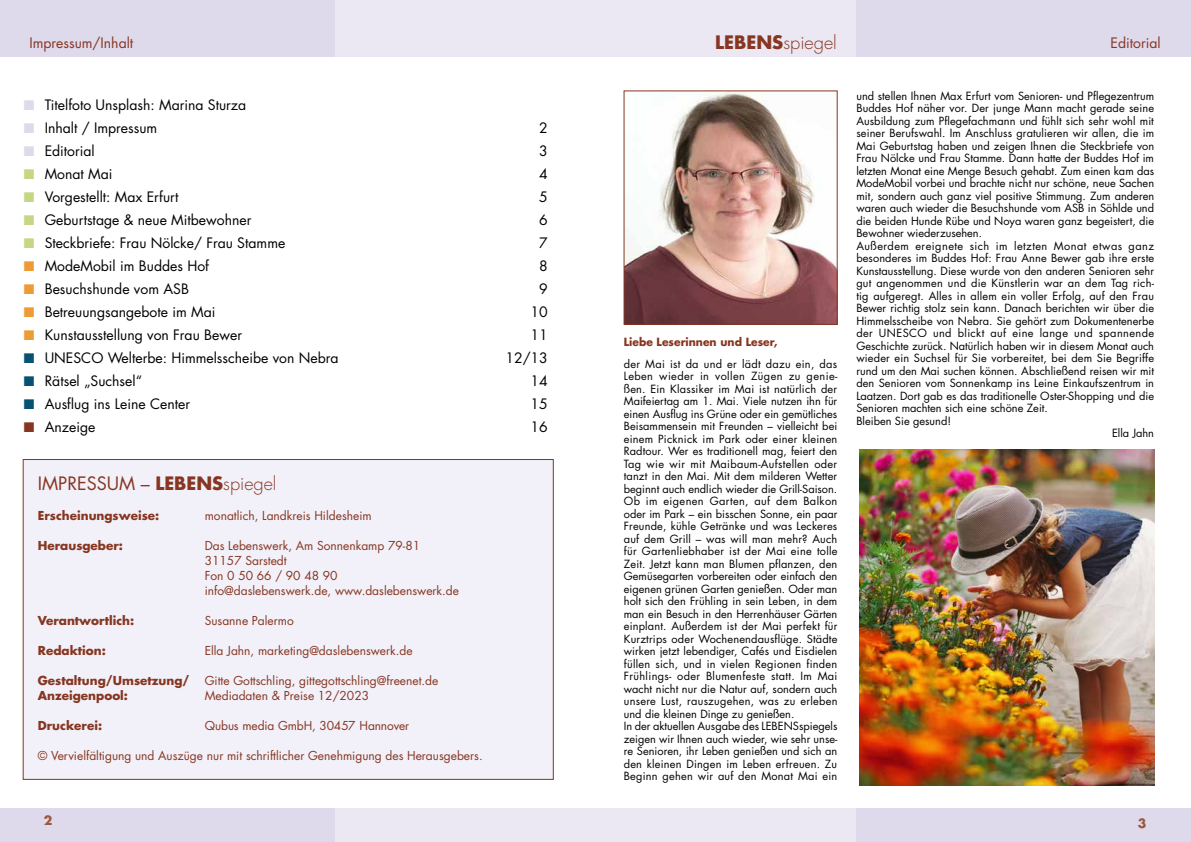
<style>
.page{position:relative;width:1191px;height:842px;background:#fff}
.page>*{position:absolute;margin:0;border:0;box-sizing:border-box;transform-origin:0 0}
.t1{font:300 18.1px "Futura Std";color:#863621}
.t2{font:18px "Futura Std";color:#863621}
.t3{font:14px "Futura Std";color:#000}
.t4{font:14px "Futura Std";color:#863621}
.t5{font:700 12.5px "Futura Std";color:#9b573f}
.t6{font:12px/15px "Futura Std";color:#863621}
.t7{font:700 12px "Futura Std";color:#863621}
.t8{font:11px/12.5px "Futura Std";letter-spacing:.005em;color:#000}
.t9{font:11px "Futura Std";letter-spacing:.04em;color:#000}
.t10{font:11px "Futura Std";letter-spacing:.035em;color:#000}
.t11{font:700 11px "Futura Std";color:#863621}
.s1{font-weight:700}
.s2{color:#ded9eb}
.s3{color:#c5d783}
.s4{color:#ed9c35}
.s5{color:#065272}
.s6{color:#863621}
.s7{font-weight:300}
</style>
<div class="page">
<div style="left:334px;top:0;width:533px;height:57px;background:#ebe8f3"></div>
<div style="left:0;top:0;width:334px;height:57px;background:#ded9eb"></div>
<div style="left:856px;top:0;width:335px;height:57px;background:#ded9eb"></div>
<div style="left:334px;top:808px;width:546px;height:34px;background:#ebe8f3"></div>
<div style="left:0;top:808px;width:334px;height:34px;background:#ded9eb"></div>
<div style="left:856px;top:808px;width:335px;height:34px;background:#ded9eb"></div>
<div style="left:23px;top:459px;width:530px;height:320px;background:#f2f0f8"></div>
<img style="left:626px;top:93px;width:209px;height:230px">
<div style="left:624px;top:91px;width:213px;height:234px;border:1px solid #863621"></div>
<img style="left:859px;top:450px;width:295px;height:335px">
<p class="t4" style="left:29px;top:34px;width:105px">Impressum/Inhalt</p>
<h1 class="t1" style="left:715px;top:31px;width:123px"><span class="s1">LEBENS</span>spiegel</h1>
<p class="t4" style="left:1110px;top:34px;width:52px">Editorial</p>
<p class="t3" style="left:24px;top:96px;width:224px"><span class="s2">■</span> Titelfoto Unsplash: Marina Sturza</p>
<p class="t3" style="left:24px;top:119px;width:135px"><span class="s2">■</span> Inhalt / Impressum</p>
<p class="t3" style="left:539px;top:119px;width:10px">2</p>
<p class="t3" style="left:24px;top:142px;width:73px"><span class="s2">■</span> Editorial</p>
<p class="t3" style="left:539px;top:142px;width:10px">3</p>
<p class="t3" style="left:24px;top:165px;width:90px"><span class="s3">■</span> Monat Mai</p>
<p class="t3" style="left:539px;top:165px;width:10px">4</p>
<p class="t3" style="left:24px;top:188px;width:156px"><span class="s3">■</span> Vorgestellt: Max Erfurt</p>
<p class="t3" style="left:539px;top:188px;width:10px">5</p>
<p class="t3" style="left:24px;top:211px;width:229px"><span class="s3">■</span> Geburtstage &amp; neue Mitbewohner</p>
<p class="t3" style="left:539px;top:211px;width:10px">6</p>
<p class="t3" style="left:24px;top:234px;width:263px"><span class="s3">■</span> Steckbriefe: Frau Nölcke/ Frau Stamme</p>
<p class="t3" style="left:539px;top:234px;width:10px">7</p>
<p class="t3" style="left:24px;top:257px;width:187px"><span class="s4">■</span> ModeMobil im Buddes Hof</p>
<p class="t3" style="left:539px;top:257px;width:10px">8</p>
<p class="t3" style="left:24px;top:280px;width:167px"><span class="s4">■</span> Besuchshunde vom ASB</p>
<p class="t3" style="left:539px;top:280px;width:10px">9</p>
<p class="t3" style="left:24px;top:303px;width:193px"><span class="s4">■</span> Betreuungsangebote im Mai</p>
<p class="t3" style="left:530px;top:303px;width:19px">10</p>
<p class="t3" style="left:24px;top:326px;width:220px"><span class="s4">■</span> Kunstausstellung von Frau Bewer</p>
<p class="t3" style="left:530px;top:326px;width:19px">11</p>
<p class="t3" style="left:24px;top:349px;width:316px"><span class="s5">■</span> UNESCO Welterbe: Himmelsscheibe von Nebra</p>
<p class="t3" style="left:505px;top:349px;width:44px">12/13</p>
<p class="t3" style="left:24px;top:372px;width:120px"><span class="s5">■</span> Rätsel „Suchsel“</p>
<p class="t3" style="left:530px;top:372px;width:19px">14</p>
<p class="t3" style="left:24px;top:395px;width:168px"><span class="s5">■</span> Ausflug ins Leine Center</p>
<p class="t3" style="left:530px;top:395px;width:19px">15</p>
<p class="t3" style="left:24px;top:418px;width:73px"><span class="s6">■</span> Anzeige</p>
<p class="t3" style="left:530px;top:418px;width:19px">16</p>
<h2 class="t2" style="left:38px;top:472px;width:240px">IMPRESSUM – <span class="s1">LEBENS</span><span class="s7">spiegel</span></h2>
<p class="t7" style="left:38px;top:507px;width:123px">Erscheinungsweise:</p>
<p class="t6" style="left:205px;top:508px;width:168px">monatlich, Landkreis Hildesheim</p>
<p class="t7" style="left:38px;top:537px;width:87px">Herausgeber:</p>
<p class="t6" style="left:205px;top:538px;width:256px">Das Lebenswerk, Am Sonnenkamp 79-81<br>31157 Sarstedt<br>Fon 0 50 66 / 90 48 90 info@daslebenswerk.de, www.daslebenswerk.de</p>
<p class="t7" style="left:38px;top:612px;width:98px">Verantwortlich:</p>
<p class="t6" style="left:205px;top:613px;width:91px">Susanne Palermo</p>
<p class="t7" style="left:38px;top:642px;width:70px">Redaktion:</p>
<p class="t6" style="left:205px;top:643px;width:209px">Ella Jahn, marketing@daslebenswerk.de</p>
<p class="t7" style="left:38px;top:672px;width:153px">Gestaltung/Umsetzung/</p>
<p class="t6" style="left:205px;top:673px;width:235px">Gitte Gottschling, gittegottschling@freenet.de</p>
<p class="t7" style="left:38px;top:687px;width:92px">Anzeigenpool:</p>
<p class="t6" style="left:205px;top:688px;width:166px">Mediadaten &amp; Preise 12/2023</p>
<p class="t7" style="left:38px;top:717px;width:66px">Druckerei:</p>
<p class="t6" style="left:205px;top:718px;width:206px">Qubus media GmbH, 30457 Hannover</p>
<p class="t6" style="left:38px;top:748px;width:446px">© Vervielfältigung und Auszüge nur mit schriftlicher Genehmigung des Herausgebers.</p>
<p class="t11" style="left:624px;top:335px;width:155px">Liebe Leserinnen und Leser,</p>
<p class="t8" style="left:624px;top:357px;width:215px">der Mai ist da und er lädt dazu ein, das Leben wieder in vollen Zügen zu genie&shy;ßen. Ein Klassiker im Mai ist natürlich der Maifeiertag am 1. Mai. Viele nutzen ihn für einen Ausflug ins Grüne oder ein gemütliches Beisammensein mit Freunden – vielleicht bei einem Picknick im Park oder einer kleinen Radtour. Wer es traditionell mag, feiert den Tag wie wir mit Maibaum-Aufstellen oder tanzt in den Mai. Mit dem milderen Wetter beginnt auch endlich wieder die Grill-Saison.<br>Ob im eigenen Garten, auf dem Balkon oder im Park – ein bisschen Sonne, ein paar Freunde, kühle Getränke und was Leckeres auf dem Grill – was will man mehr? Auch für Gartenliebhaber ist der Mai eine tolle Zeit. Jetzt kann man Blumen pflanzen, den Gemüsegarten vorbereiten oder einfach den eigenen grünen Garten genießen. Oder man holt sich den Frühling in sein Leben, in dem man ein Besuch in den Herrenhäuser Gärten einplant. Außerdem ist der Mai perfekt für Kurztrips oder Wochenendausflüge. Städte wirken jetzt lebendiger, Cafés und Eisdielen füllen sich, und in vielen Regionen finden Frühlings- oder Blumenfeste statt. Im Mai wacht nicht nur die Natur auf, sondern auch unsere Lust, rauszugehen, was zu erleben und die kleinen Dinge zu genießen.<br>In der aktuellen Ausgabe des LEBENSspiegels zeigen wir Ihnen auch wieder, wie sehr unse&shy;re Senioren, ihr Leben genießen und sich an den kleinen Dingen im Leben erfreuen. Zu Beginn gehen wir auf den Monat Mai ein</p>
<p class="t8" style="left:856px;top:89px;width:299px">und stellen Ihnen Max Erfurt vom Senioren- und Pflegezentrum</p>
<p class="t8" style="left:856px;top:102px;width:299px">Buddes Hof näher vor. Der junge Mann macht gerade seine</p>
<p class="t8" style="left:856px;top:114px;width:299px">Ausbildung zum Pflegefachmann und fühlt sich sehr wohl mit</p>
<p class="t8" style="left:856px;top:127px;width:299px">seiner Berufswahl. Im Anschluss gratulieren wir allen, die im</p>
<p class="t8" style="left:856px;top:139px;width:299px">Mai Geburtstag haben und zeigen Ihnen die Steckbriefe von</p>
<p class="t8" style="left:856px;top:152px;width:299px">Frau Nölcke und Frau Stamme. Dann hatte der Buddes Hof im</p>
<p class="t8" style="left:856px;top:164px;width:299px">letzten Monat eine Menge Besuch gehabt. Zum einen kam das</p>
<p class="t8" style="left:856px;top:177px;width:299px">ModeMobil vorbei und brachte nicht nur schöne, neue Sachen</p>
<p class="t8" style="left:856px;top:189px;width:299px">mit, sondern auch ganz viel positive Stimmung. Zum anderen</p>
<p class="t8" style="left:856px;top:202px;width:299px">waren auch wieder die Besuchshunde vom ASB in Söhlde und</p>
<p class="t8" style="left:856px;top:214px;width:299px">die beiden Hunde Rübe und Noya waren ganz begeistert, die</p>
<p class="t8" style="left:856px;top:227px;width:127px">Bewohner wiederzusehen.</p>
<p class="t9" style="left:856px;top:239px;width:299px">Außerdem ereignete sich im letzten Monat etwas ganz</p>
<p class="t8" style="left:856px;top:252px;width:299px">besonderes im Buddes Hof: Frau Anne Bewer gab ihre erste</p>
<p class="t8" style="left:856px;top:264px;width:299px">Kunstausstellung. Diese wurde von den anderen Senioren sehr</p>
<p class="t8" style="left:856px;top:277px;width:299px">gut angenommen und die Künstlerin war an dem Tag rich-</p>
<p class="t8" style="left:856px;top:289px;width:299px">tig aufgeregt. Alles in allem ein voller Erfolg, auf den Frau</p>
<p class="t8" style="left:856px;top:302px;width:299px">Bewer richtig stolz sein kann. Danach berichten wir über die</p>
<p class="t8" style="left:856px;top:314px;width:299px">Himmelsscheibe von Nebra. Sie gehört zum Dokumentenerbe</p>
<p class="t10" style="left:856px;top:326px;width:299px">der UNESCO und blickt auf eine lange und spannende</p>
<p class="t8" style="left:856px;top:339px;width:299px">Geschichte zurück. Natürlich haben wir in diesem Monat auch</p>
<p class="t8" style="left:856px;top:352px;width:299px">wieder ein Suchsel für Sie vorbereitet, bei dem Sie Begriffe</p>
<p class="t8" style="left:856px;top:364px;width:299px">rund um den Mai suchen können. Abschließend reisen wir mit</p>
<p class="t8" style="left:856px;top:377px;width:299px">den Senioren vom Sonnenkamp ins Leine Einkaufszentrum in</p>
<p class="t8" style="left:856px;top:389px;width:299px">Laatzen. Dort gab es das traditionelle Oster-Shopping und die</p>
<p class="t8" style="left:856px;top:402px;width:193px">Senioren machten sich eine schöne Zeit.</p>
<p class="t8" style="left:856px;top:414px;width:96px">Bleiben Sie gesund!</p>
<p class="t8" style="left:1112px;top:427px;width:44px">Ella Jahn</p>
<p class="t5" style="left:44px;top:812px;width:10px">2</p>
<p class="t5" style="left:1137px;top:815px;width:10px">3</p>
</div>
